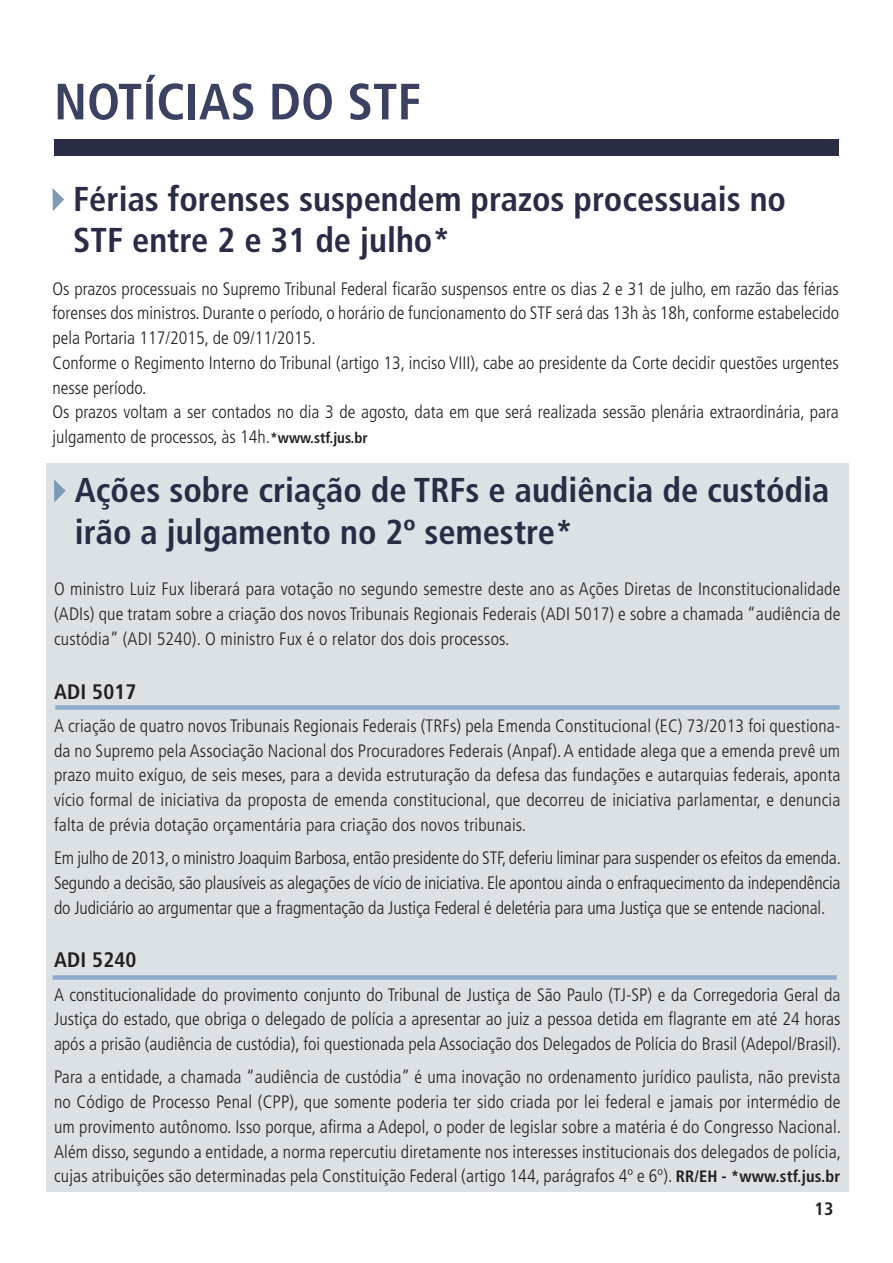
<style>
.page{position:relative;width:893px;height:1263px;background:#fff}
.page>*{position:absolute;margin:0;border:0;box-sizing:border-box;transform-origin:0 0}
.t1{font:condensed 51px "Frutiger 67 Bold";color:#3b4161}
.t2{font:condensed 34.5px/41.4px "Frutiger 67 Bold";color:#2a2c45}
.texto_padrão{font:condensed 21px "Frutiger 67 Bold";letter-spacing:.01em;color:#231f20}
.texto_padrão-2{font:condensed 18px/24.8px "Frutiger 47 Light";color:#231f20;text-align:justify}
.t3{font:condensed 18px "Frutiger 67 Bold";color:#231f20}
.s1{font-family:"Frutiger 67 Bold";font-size:15px}
.s2{font-family:"Frutiger 67 Bold";font-size:16.5px}
</style>
<div class="page">
<div style="left:54px;top:139px;width:785px;height:17px;background:#2a2c45"></div>
<div style="left:47px;top:463px;width:802px;height:729px;background:#dce1e5"></div>
<svg style="left:53px;top:188px;width:11px;height:23px"></svg>
<svg style="left:54px;top:479px;width:12px;height:24px"></svg>
<div style="left:55px;top:705px;width:785px;height:5px;background:#8eabcd"></div>
<div style="left:53px;top:975px;width:784px;height:5px;background:#8eabcd"></div>
<p class="t1" style="left:54px;top:71px;width:369px">NOTÍCIAS DO STF</p>
<p class="t2" style="left:73px;top:178px;width:714px">Férias forenses suspendem prazos processuais no<br>STF entre 2 e 31 de julho*</p>
<p class="texto_padrão-2" style="left:53px;top:276px;width:788px">Os prazos processuais no Supremo Tribunal Federal ficarão suspensos entre os dias 2 e 31 de julho, em razão das férias forenses dos ministros. Durante o período, o horário de funcionamento do STF será das 13h às 18h, conforme estabelecido pela Portaria 117/2015, de 09/11/2015.</p>
<p class="texto_padrão-2" style="left:53px;top:350px;width:788px">Conforme o Regimento Interno do Tribunal (artigo 13, inciso VIII), cabe ao presidente da Corte decidir questões urgentes nesse período.</p>
<p class="texto_padrão-2" style="left:53px;top:400px;width:788px">Os prazos voltam a ser contados no dia 3 de agosto, data em que será realizada sessão plenária extraordinária, para julgamento de processos, às 14h.<span class="s1">*www.stf.jus.br</span></p>
<p class="t2" style="left:75px;top:469px;width:756px">Ações sobre criação de TRFs e audiência de custódia irão a julgamento no 2º semestre*</p>
<p class="texto_padrão-2" style="left:54px;top:577px;width:788px">O ministro Luiz Fux liberará para votação no segundo semestre deste ano as Ações Diretas de Inconstitucionalidade (ADIs) que tratam sobre a criação dos novos Tribunais Regionais Federais (ADI 5017) e sobre a chamada “audiência de custódia” (ADI 5240). O ministro Fux é o relator dos dois processos.</p>
<p class="texto_padrão" style="left:54px;top:679px;width:84px">ADI 5017</p>
<p class="texto_padrão-2" style="left:54px;top:713px;width:788px">A criação de quatro novos Tribunais Regionais Federais (TRFs) pela Emenda Constitucional (EC) 73/2013 foi questiona&shy;da no Supremo pela Associação Nacional dos Procuradores Federais (Anpaf). A entidade alega que a emenda prevê um prazo muito exíguo, de seis meses, para a devida estruturação da defesa das fundações e autarquias federais, aponta vício formal de iniciativa da proposta de emenda constitucional, que decorreu de iniciativa parlamentar, e denuncia falta de prévia dotação orçamentária para criação dos novos tribunais.</p>
<p class="texto_padrão-2" style="left:54px;top:846px;width:788px">Em julho de 2013, o ministro Joaquim Barbosa, então presidente do STF, deferiu liminar para suspender os efeitos da emenda.<br>Segundo a decisão, são plausíveis as alegações de vício de iniciativa. Ele apontou ainda o enfraquecimento da independência do Judiciário ao argumentar que a fragmentação da Justiça Federal é deletéria para uma Justiça que se entende nacional.</p>
<p class="texto_padrão" style="left:54px;top:948px;width:84px">ADI 5240</p>
<p class="texto_padrão-2" style="left:54px;top:982px;width:789px">A constitucionalidade do provimento conjunto do Tribunal de Justiça de São Paulo (TJ-SP) e da Corregedoria Geral da Justiça do estado, que obriga o delegado de polícia a apresentar ao juiz a pessoa detida em flagrante em até 24 horas após a prisão (audiência de custódia), foi questionada pela Associação dos Delegados de Polícia do Brasil (Adepol/Brasil).</p>
<p class="texto_padrão-2" style="left:54px;top:1065px;width:789px">Para a entidade, a chamada “audiência de custódia” é uma inovação no ordenamento jurídico paulista, não prevista no Código de Processo Penal (CPP), que somente poderia ter sido criada por lei federal e jamais por intermédio de um provimento autônomo. Isso porque, afirma a Adepol, o poder de legislar sobre a matéria é do Congresso Nacional.<br>Além disso, segundo a entidade, a norma repercutiu diretamente nos interesses institucionais dos delegados de polícia, cujas atribuições são determinadas pela Constituição Federal (artigo 144, parágrafos 4º e 6º). <span class="s2">RR/EH - *www.stf.jus.br</span></p>
<p class="t3" style="left:815px;top:1198px;width:20px">13</p>
</div>
